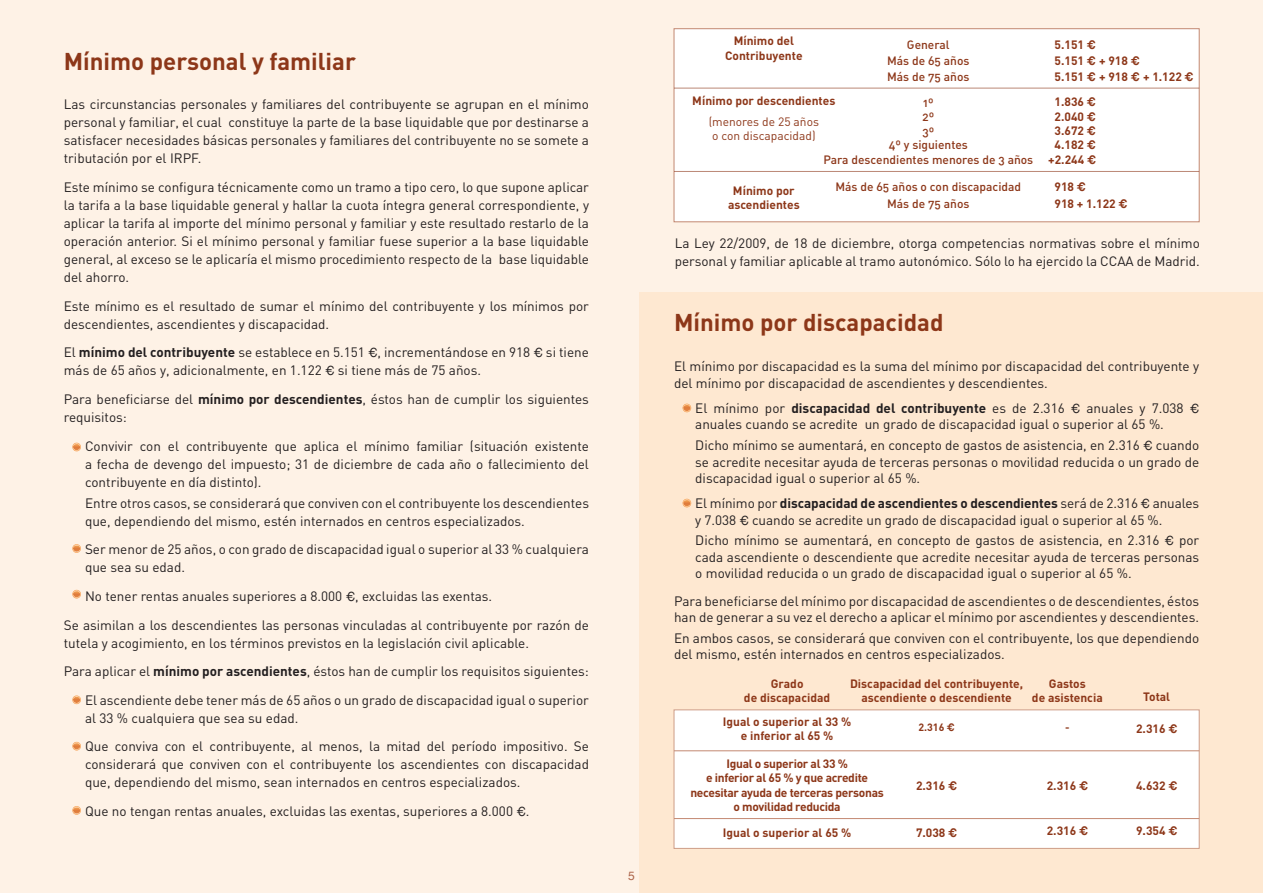
<style>
.page{position:relative;width:1263px;height:893px;background:#fff}
.page>*{position:absolute;margin:0;border:0;box-sizing:border-box;transform-origin:0 0}
.BODY{font:700 24px "DIN";color:#8d3719}
.PAR{font:13.5px/18px "DIN";color:#231f20}
.PAR-2{font:700 12px/14.4px "DIN";color:#8d3719;text-align:center}
.PAR-3{font:12px "DIN Medium Alternate";color:#8d3719}
.PAR-4{font:700 12px/14.4px "DIN";letter-spacing:-.025em;color:#8d3719;text-align:center}
.PAR-5{font:12px/14.4px "DIN";color:#8d3719}
.vin{font:12px "Helvetica";color:#ad664b}
.PAR-6{font:700 10.5px "DIN";color:#8d3719}
.s1{font-weight:700}
.s2{font-family:"Helvetica";font-size:12.75px}
.s3{font-family:"Helvetica"}
</style>
<div class="page">
<div style="left:624px;top:0;width:639px;height:292px;background:#fef2e6"></div>
<div style="left:624px;top:292px;width:639px;height:601px;background:#fee8d1"></div>
<div style="left:0;top:0;width:639px;height:893px;background:#fef2e6"></div>
<svg style="left:72px;top:443px;width:9px;height:8px"></svg>
<div style="left:674px;top:709px;width:525px;height:140px;background:#fff;border:1px solid #ce9d88"></div>
<hr style="left:674px;top:750px;width:525px;height:1px;background:#c38972">
<hr style="left:674px;top:818px;width:525px;height:1px;background:#c38972">
<svg style="left:682px;top:404px;width:9px;height:8px"></svg>
<svg style="left:682px;top:499px;width:9px;height:8px"></svg>
<svg style="left:72px;top:544px;width:9px;height:9px"></svg>
<svg style="left:72px;top:590px;width:9px;height:8px"></svg>
<svg style="left:72px;top:695px;width:9px;height:9px"></svg>
<svg style="left:72px;top:742px;width:9px;height:8px"></svg>
<svg style="left:72px;top:806px;width:9px;height:9px"></svg>
<div style="left:674px;top:28px;width:525px;height:194px;background:#fff;border:1px solid #c38972"></div>
<hr style="left:674px;top:88px;width:525px;height:1px;background:#8d3719">
<hr style="left:674px;top:171px;width:525px;height:1px;background:#8d3719">
<p class="BODY" style="left:64px;top:46px;width:294px">Mínimo personal y familiar</p>
<p class="PAR" style="left:64px;top:95px;width:527px;text-align:justify">Las circunstancias personales y familiares del contribuyente se agrupan en el mínimo personal y familiar, el cual constituye la parte de la base liquidable que por destinarse a satisfacer necesidades básicas personales y familiares del contribuyente no se somete a tributación por el IRPF.</p>
<p class="PAR" style="left:64px;top:178px;width:527px;text-align:justify">Este mínimo se configura técnicamente como un tramo a tipo cero, lo que supone aplicar la tarifa a la base liquidable general y hallar la cuota íntegra general correspondiente, y aplicar la tarifa al importe del mínimo personal y familiar y este resultado restarlo de la operación anterior. Si el mínimo personal y familiar fuese superior a la base liquidable general, al exceso se le aplicaría el mismo procedimiento respecto de la base liquidable del ahorro.</p>
<p class="PAR" style="left:64px;top:297px;width:527px">Este mínimo es el resultado de sumar el mínimo del contribuyente y los mínimos por descendientes, ascendientes y discapacidad.</p>
<p class="PAR" style="left:64px;top:343px;width:527px">El <span class="s1">mínimo del contribuyente</span> se establece en 5.151 <span class="s2">€</span>, incrementándose en 918 <span class="s2">€</span> si tiene más de 65 años y, adicionalmente, en 1.122 <span class="s2">€</span> si tiene más de 75 años.</p>
<p class="PAR" style="left:64px;top:390px;width:527px">Para beneficiarse del <span class="s1">mínimo por descendientes</span>, éstos han de cumplir los siguientes requisitos:</p>
<p class="PAR" style="left:85px;top:437px;width:505px;text-align:justify">Convivir con el contribuyente que aplica el mínimo familiar (situación existente a fecha de devengo del impuesto; 31 de diciembre de cada año o fallecimiento del contribuyente en día distinto).</p>
<p class="PAR" style="left:85px;top:493px;width:505px">Entre otros casos, se considerará que conviven con el contribuyente los descendientes que, dependiendo del mismo, estén internados en centros especializados.</p>
<p class="PAR" style="left:85px;top:540px;width:505px">Ser menor de 25 años, o con grado de discapacidad igual o superior al 33 % cualquiera que sea su edad.</p>
<p class="PAR" style="left:85px;top:587px;width:409px">No tener rentas anuales superiores a 8.000 <span class="s2">€</span>, excluidas las exentas.</p>
<p class="PAR" style="left:64px;top:615px;width:527px">Se asimilan a los descendientes las personas vinculadas al contribuyente por razón de tutela y acogimiento, en los términos previstos en la legislación civil aplicable.</p>
<p class="PAR" style="left:64px;top:662px;width:527px">Para aplicar el <span class="s1">mínimo por ascendientes</span>, éstos han de cumplir los requisitos siguientes:</p>
<p class="PAR" style="left:85px;top:691px;width:505px">El ascendiente debe tener más de 65 años o un grado de discapacidad igual o superior al 33 % cualquiera que sea su edad.</p>
<p class="PAR" style="left:85px;top:737px;width:505px;text-align:justify">Que conviva con el contribuyente, al menos, la mitad del período impositivo. Se considerará que conviven con el contribuyente los ascendientes con discapacidad que, dependiendo del mismo, sean internados en centros especializados.</p>
<p class="PAR" style="left:85px;top:802px;width:446px">Que no tengan rentas anuales, excluidas las exentas, superiores a 8.000 <span class="s2">€</span>.</p>
<p class="vin" style="left:628px;top:867px;width:8px">5</p>
<p class="PAR-2" style="left:734px;top:33px;width:62px">Mínimo del</p>
<p class="PAR-2" style="left:725px;top:48px;width:79px">Contribuyente</p>
<p class="PAR-3" style="left:907px;top:37px;width:44px">General</p>
<p class="PAR-3" style="left:887px;top:53px;width:84px">Más de 65 años</p>
<p class="PAR-3" style="left:887px;top:69px;width:84px">Más de 75 años</p>
<p class="PAR-2" style="left:1054px;top:37px;width:43px">5.151 <span class="s3">€</span></p>
<p class="PAR-2" style="left:1054px;top:53px;width:87px">5.151 <span class="s3">€</span> + 918 <span class="s3">€</span></p>
<p class="PAR-2" style="left:1054px;top:69px;width:140px">5.151 <span class="s3">€</span> + 918 <span class="s3">€</span> + 1.122 <span class="s3">€</span></p>
<p class="PAR-2" style="left:692px;top:93px;width:145px">Mínimo por descendientes</p>
<p class="PAR-5" style="left:709px;top:114px;width:112px">(menores de 25 años o con discapacidad)</p>
<p class="PAR-2" style="left:1054px;top:94px;width:43px">1.836 <span class="s3">€</span></p>
<p class="PAR-3" style="left:923px;top:95px;width:12px">1º</p>
<p class="PAR-2" style="left:1054px;top:109px;width:43px">2.040 <span class="s3">€</span></p>
<p class="PAR-3" style="left:922px;top:109px;width:13px">2º</p>
<p class="PAR-2" style="left:1054px;top:123px;width:43px">3.672 <span class="s3">€</span></p>
<p class="PAR-2" style="left:1054px;top:137px;width:43px">4.182 <span class="s3">€</span></p>
<p class="PAR-2" style="left:1054px;top:179px;width:33px">918 <span class="s3">€</span></p>
<p class="PAR-3" style="left:922px;top:124px;width:13px">3º</p>
<p class="PAR-3" style="left:889px;top:137px;width:81px">4º y siguientes</p>
<p class="PAR-3" style="left:823px;top:152px;width:211px">Para descendientes menores de 3 años</p>
<p class="PAR-3" style="left:835px;top:179px;width:187px">Más de 65 años o con discapacidad</p>
<p class="PAR-3" style="left:887px;top:195px;width:84px">Más de 75 años</p>
<p class="PAR-2" style="left:1048px;top:152px;width:49px">+2.244 <span class="s3">€</span></p>
<p class="PAR-2" style="left:1054px;top:195px;width:74px">918 + 1.122 <span class="s3">€</span></p>
<p class="PAR" style="left:675px;top:234px;width:527px">La Ley 22/2009, de 18 de diciembre, otorga competencias normativas sobre el mínimo personal y familiar aplicable al tramo autonómico. Sólo lo ha ejercido la CCAA de Madrid.</p>
<p class="PAR-2" style="left:733px;top:183px;width:63px">Mínimo por</p>
<p class="PAR-2" style="left:728px;top:197px;width:73px">ascendientes</p>
<p class="BODY" style="left:674px;top:307px;width:271px">Mínimo por discapacidad</p>
<p class="PAR" style="left:674px;top:358px;width:527px;line-height:16.5px">El mínimo por discapacidad es la suma del mínimo por discapacidad del contribuyente y del mínimo por discapacidad de ascendientes y descendientes.</p>
<p class="PAR" style="left:695px;top:399px;width:505px;line-height:16.5px">El mínimo por <span class="s1">discapacidad del contribuyente</span> es de 2.316 <span class="s2">€</span> anuales y 7.038 <span class="s2">€ </span>anuales cuando se acredite un grado de discapacidad igual o superior al 65 %.</p>
<p class="PAR" style="left:695px;top:437px;width:505px;line-height:16.5px;text-align:justify">Dicho mínimo se aumentará, en concepto de gastos de asistencia, en 2.316 <span class="s2">€</span> cuando se acredite necesitar ayuda de terceras personas o movilidad reducida o un grado de discapacidad igual o superior al 65 %.</p>
<p class="PAR" style="left:695px;top:495px;width:505px;line-height:16.5px">El mínimo por <span class="s1">discapacidad de ascendientes o descendientes</span> será de 2.316 <span class="s2">€</span> anuales y 7.038 <span class="s2">€</span> cuando se acredite un grado de discapacidad igual o superior al 65 %.</p>
<p class="PAR" style="left:695px;top:532px;width:505px;line-height:16.5px;text-align:justify">Dicho mínimo se aumentará, en concepto de gastos de asistencia, en 2.316 <span class="s2">€</span> por cada ascendiente o descendiente que acredite necesitar ayuda de terceras personas o movilidad reducida o un grado de discapacidad igual o superior al 65 %.</p>
<p class="PAR" style="left:674px;top:592px;width:527px;line-height:16.5px">Para beneficiarse del mínimo por discapacidad de ascendientes o de descendientes, éstos han de generar a su vez el derecho a aplicar el mínimo por ascendientes y descendientes.</p>
<p class="PAR" style="left:674px;top:629px;width:527px;line-height:16.5px">En ambos casos, se considerará que conviven con el contribuyente, los que dependiendo del mismo, estén internados en centros especializados.</p>
<p class="PAR-2" style="left:744px;top:676px;width:88px">Grado<br>de discapacidad</p>
<p class="PAR-2" style="left:723px;top:714px;width:130px">Igual o superior al 33 % e inferior al 65 %</p>
<p class="PAR-4" style="left:690px;top:756px;width:195px">Igual o superior al 33 %<br>e inferior al 65 % y que acredite necesitar ayuda de terceras personas o movilidad reducida</p>
<p class="PAR-2" style="left:723px;top:825px;width:130px">Igual o superior al 65 %</p>
<p class="PAR-2" style="left:850px;top:676px;width:175px">Discapacidad del contribuyente, ascendiente o descendiente</p>
<p class="PAR-6" style="left:918px;top:721px;width:38px">2.316 <span class="s3">€</span></p>
<p class="PAR-2" style="left:916px;top:778px;width:43px">2.316 <span class="s3">€</span></p>
<p class="PAR-2" style="left:916px;top:825px;width:43px">7.038 <span class="s3">€</span></p>
<p class="PAR-2" style="left:1032px;top:676px;width:72px">Gastos<br>de asistencia</p>
<p class="PAR-6" style="left:1065px;top:721px;width:6px">-</p>
<p class="PAR-2" style="left:1047px;top:778px;width:43px">2.316 <span class="s3">€</span></p>
<p class="PAR-2" style="left:1047px;top:822px;width:43px">2.316 <span class="s3">€</span></p>
<p class="PAR-2" style="left:1143px;top:688px;width:29px">Total</p>
<p class="PAR-2" style="left:1136px;top:721px;width:43px">2.316 <span class="s3">€</span></p>
<p class="PAR-2" style="left:1136px;top:778px;width:43px">4.632 <span class="s3">€</span></p>
<p class="PAR-2" style="left:1136px;top:822px;width:43px">9.354 <span class="s3">€</span></p>
</div>
